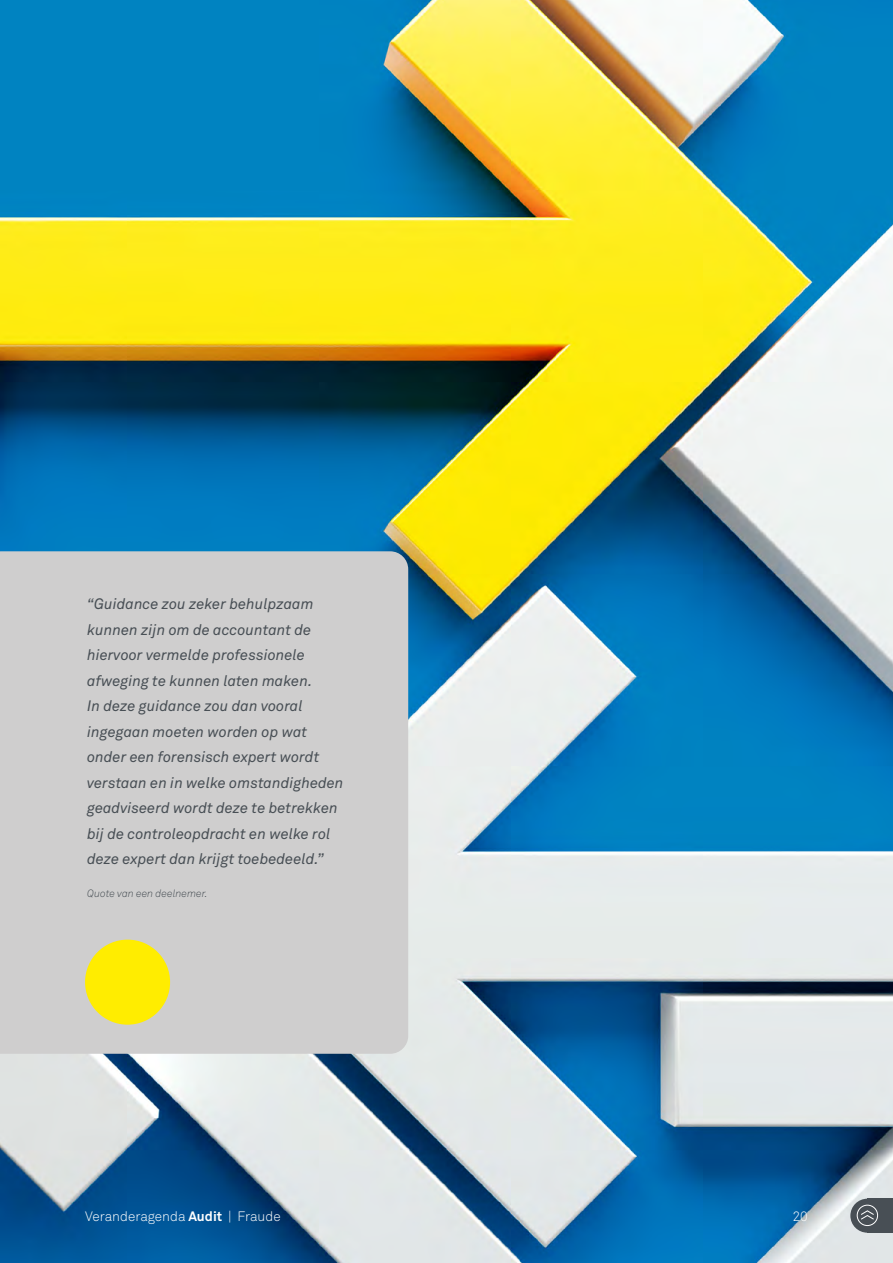
<style>
.page{position:relative;width:893px;height:1263px;background:#fff}
.page>*{position:absolute;margin:0;border:0;box-sizing:border-box;transform-origin:0 0}
.t1{font:italic 15px/25.5px "Akkurat";color:#484f55}
.t2{font:300 13.5px "Akkurat";color:#fff}
.t3{font:italic 10.5px "Akkurat Light Pro";color:#484f55}
.s1{font-weight:700}
</style>
<div class="page">
<img style="left:0;top:0;width:893px;height:1263px">
<div style="left:0;top:551px;width:408px;height:503px;background:#cfcece"></div>
<div style="left:85px;top:940px;width:85px;height:85px;background:#ffed00;border-radius:50%"></div>
<div style="left:867px;top:1199px;width:26px;height:34px;background:#484f55"></div>
<div style="left:850px;top:1199px;width:34px;height:34px;background:#484f55;border-radius:50%"></div>
<div style="left:857px;top:1205px;width:21px;height:21px;border:1px solid #fff;border-radius:50%"></div>
<svg style="left:861px;top:1210px;width:13px;height:10px"></svg>
<p class="t1" style="left:87px;top:592px;width:258px">“Guidance zou zeker behulpzaam kunnen zijn om de accountant de hiervoor vermelde professionele afweging te kunnen laten maken.<br>In deze guidance zou dan vooral ingegaan moeten worden op wat onder een forensisch expert wordt verstaan en in welke omstandigheden geadviseerd wordt deze te betrekken bij de controleopdracht en welke rol deze expert dan krijgt toebedeeld.”</p>
<p class="t3" style="left:87px;top:887px;width:122px">Quote van een deelnemer.</p>
<p class="t2" style="left:85px;top:1207px;width:197px">Veranderagenda <span class="s1">Audit</span> | Fraude</p>
<p class="t2" style="left:793px;top:1207px;width:17px">20</p>
</div>
